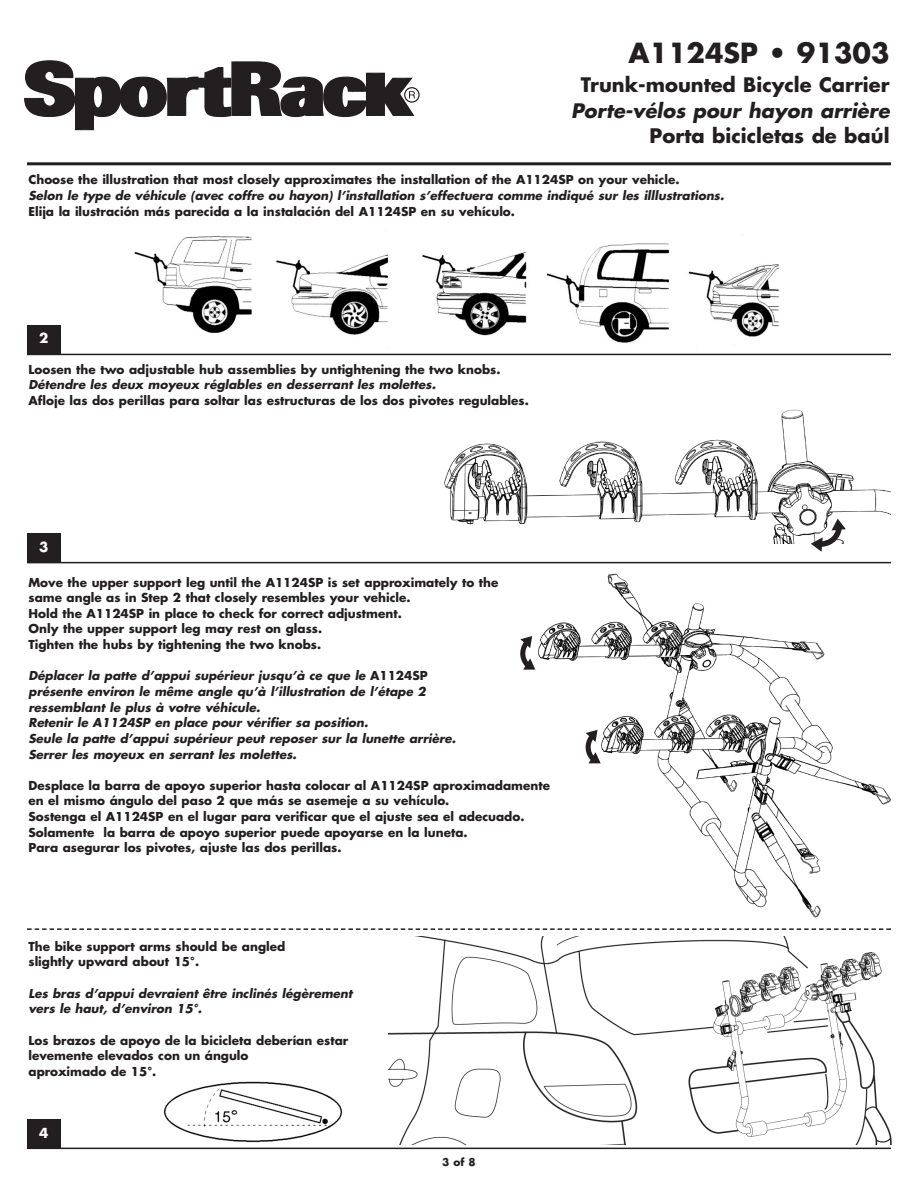
<style>
.page{position:relative;width:918px;height:1188px;background:#fff}
.page>*{position:absolute;margin:0;border:0;box-sizing:border-box;transform-origin:0 0}
.t1{font:700 27px "Futura";color:#231f20}
.t2{font:700 19.5px "Futura";color:#231f20}
.t3{font:italic 700 19.5px "Futura";color:#231f20}
.t4{font:700 13.5px "Futura";color:#fff}
.t5{font:700 12px/15.6px "Futura";color:#231f20}
.t6{font:italic 700 12px/15.6px "Futura";color:#231f20}
.t7{font:700 10.5px "Futura";color:#231f20}
.s1{font-style:normal}
</style>
<div class="page">
<img style="left:535px;top:573px;width:356px;height:345px">
<svg style="left:24px;top:61px;width:396px;height:70px"></svg>
<hr style="left:27px;top:162px;width:864px;height:3px;background:#231f20">
<hr style="left:27px;top:562px;width:864px;height:1px;background:#231f20">
<img style="left:134px;top:234px;width:645px;height:112px">
<hr style="left:27px;top:354px;width:864px;height:1px;background:#231f20">
<img style="left:388px;top:937px;width:504px;height:208px">
<img style="left:163px;top:1081px;width:180px;height:62px">
<hr style="left:27px;top:1148px;width:864px;height:1px;background:#231f20">
<div style="left:27px;top:325px;width:34px;height:29px;background:#231f20"></div>
<div style="left:27px;top:533px;width:34px;height:29px;background:#231f20"></div>
<div style="left:27px;top:1120px;width:34px;height:29px;background:#231f20"></div>
<img style="left:444px;top:409px;width:447px;height:134px">
<svg style="left:27px;top:928px;width:864px;height:2px"></svg>
<svg style="left:520px;top:636px;width:15px;height:34px"></svg>
<svg style="left:586px;top:730px;width:15px;height:33px"></svg>
<svg style="left:811px;top:519px;width:35px;height:33px"></svg>
<h1 class="t1" style="left:628px;top:41px;width:263px">A1124SP • 91303</h1>
<h2 class="t2" style="left:581px;top:76px;width:310px">Trunk-mounted Bicycle Carrier</h2>
<h2 class="t3" style="left:571px;top:101px;width:320px">Porte-vélos pour hayon arrière</h2>
<h2 class="t2" style="left:650px;top:127px;width:241px">Porta bicicletas de baúl</h2>
<p class="t5" style="left:28px;top:173px;width:652px">Choose the illustration that most closely approximates the installation of the A1124SP on your vehicle.</p>
<p class="t6" style="left:28px;top:189px;width:697px">Selon le type de véhicule (avec coffre ou hayon) l’installation s’effectuera comme indiqué sur les illlustrations.</p>
<p class="t5" style="left:28px;top:204px;width:488px">Elija la ilustración más parecida a la instalación del A1124SP en su vehículo.</p>
<p class="t4" style="left:39px;top:332px;width:11px">2</p>
<p class="t5" style="left:29px;top:362px;width:474px">Loosen the two adjustable hub assemblies by untightening the two knobs.</p>
<p class="t6" style="left:29px;top:378px;width:409px">Détendre les deux moyeux réglables en desserrant les molettes.</p>
<p class="t5" style="left:29px;top:394px;width:502px">Afloje las dos perillas para soltar las estructuras de los dos pivotes regulables.</p>
<p class="t4" style="left:39px;top:540px;width:11px">3</p>
<p class="t5" style="left:29px;top:575px;width:471px">Move the upper support leg until the A1124SP is set approximately to the same angle as in Step 2 that closely resembles your vehicle.<br>Hold the A1124SP in place to check for correct adjustment.<br>Only the upper support leg may rest on glass.<br>Tighten the hubs by tightening the two knobs.</p>
<p class="t6" style="left:29px;top:669px;width:429px">Déplacer la patte d’appui supérieur jusqu’à ce que le <span class="s1">A1124SP </span>présente environ le même angle qu’à l’illustration de l’étape 2 ressemblant le plus à votre véhicule.<br>Retenir le A1124SP en place pour vérifier sa position.<br>Seule la patte d’appui supérieur peut reposer sur la lunette arrière.<br>Serrer les moyeux en serrant les molettes.</p>
<p class="t5" style="left:29px;top:779px;width:523px">Desplace la barra de apoyo superior hasta colocar al A1124SP aproximadamente en el mismo ángulo del paso 2 que más se asemeje a su vehículo.<br>Sostenga el A1124SP en el lugar para verificar que el ajuste sea el adecuado.<br>Solamente la barra de apoyo superior puede apoyarse en la luneta.<br>Para asegurar los pivotes, ajuste las dos perillas.</p>
<p class="t5" style="left:29px;top:939px;width:258px">The bike support arms should be angled slightly upward about 15°.</p>
<p class="t6" style="left:29px;top:986px;width:326px">Les bras d’appui devraient être inclinés légèrement vers le haut, d’environ 15°.</p>
<p class="t5" style="left:29px;top:1033px;width:321px">Los brazos de apoyo de la bicicleta deberían estar levemente elevados con un ángulo<br>aproximado de 15°.</p>
<p class="t4" style="left:39px;top:1127px;width:11px">4</p>
<p class="t7" style="left:442px;top:1158px;width:35px">3 of 8</p>
</div>
